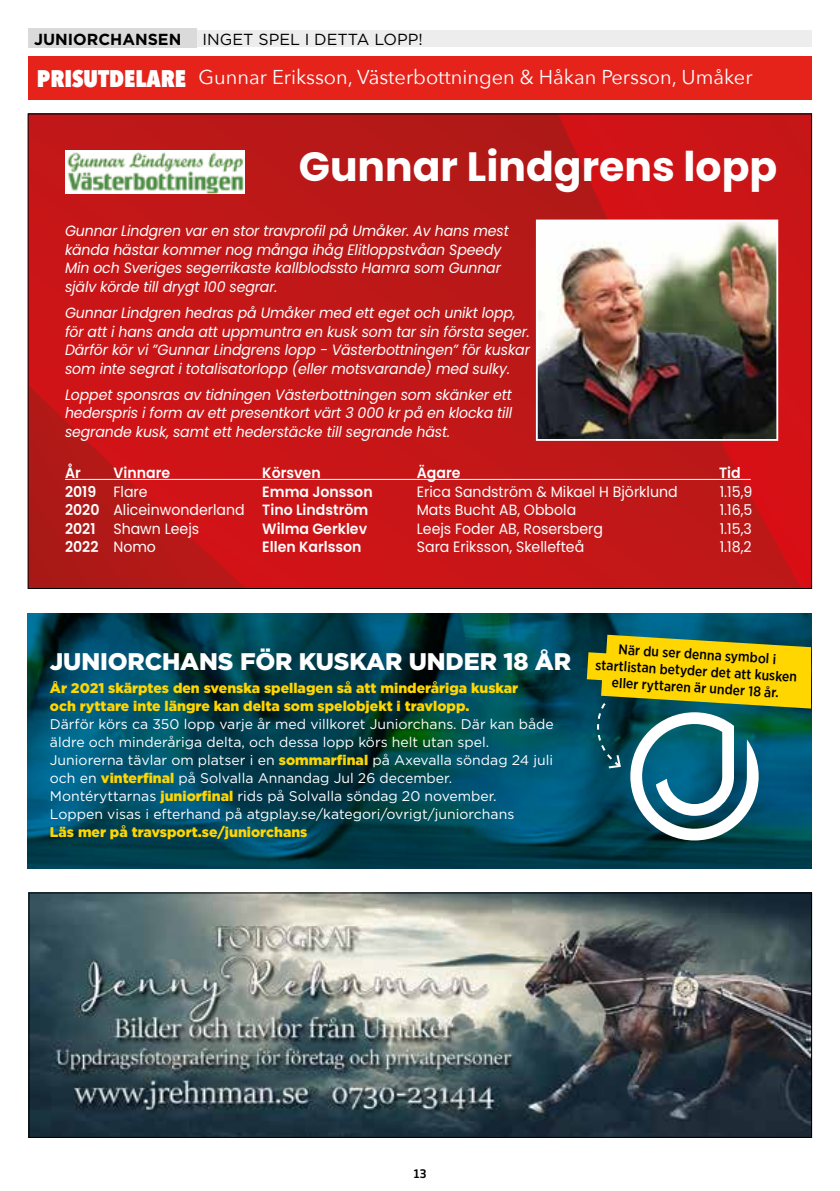
<style>
.page{position:relative;width:840px;height:1191px;background:#fff}
.page>*{position:absolute;margin:0;border:0;box-sizing:border-box;transform-origin:0 0}
.t1{font:700 41px "Poppins";color:#fff}
.t2{font:900 24px "Gotham";letter-spacing:-.005em;color:#fff}
.t3{font:20px "Avenir Next";color:#fff}
.t4{font:16px "Gotham";color:#000}
.t5{font:700 16px "Gotham";color:#000}
.t6{font:italic 14.8px/18.6px "Poppins";letter-spacing:-.01em;color:#fff;scale:.95 1}
.t7{font:14.8px "Poppins";color:#fff;scale:.95 1}
.t8{font:600 14.8px "Poppins";color:#fff;scale:.95 1}
.t9{font:14px/18px "Gotham";color:#fff}
.t10{font:900 14px/18px "Gotham";color:#ffd600}
.t11{font:500 14px/16.8px "Gotham Narrow";color:#000;text-align:center}
.t12{font:700 12px "ATG Text";color:#000}
.s1{font-family:"Avenir Next Condensed";font-weight:800;font-size:24px}
.s2{font-weight:600}
.s3{font-weight:400}
.s4{font-weight:900;color:#ffd600}
</style>
<div class="page">
<div style="left:186px;top:30px;width:625px;height:17px;background:#ededed"></div>
<div style="left:28px;top:28px;width:169px;height:20px;background:#dadada"></div>
<div style="left:28px;top:57px;width:783px;height:43px;background:#e5231b"></div>
<img style="left:30px;top:116px;width:779px;height:471px">
<hr style="left:65px;top:479px;width:685px;height:1px;background:#fff">
<img style="left:65px;top:150px;width:180px;height:44px">
<img style="left:538px;top:222px;width:236px;height:216px">
<div style="left:535px;top:219px;width:242px;height:222px;border:2px solid #fff"></div>
<svg style="left:28px;top:613px;width:782px;height:255px;background:#004556"></svg>
<svg style="left:586px;top:635px;width:224px;height:205px;background:#688b5a"></svg>
<img style="left:31px;top:894px;width:778px;height:241px">
<div style="left:29px;top:892px;width:782px;height:245px;border:1px solid #000"></div>
<p class="t5" style="left:34px;top:28px;width:149px">JUNIORCHANSEN</p>
<p class="t4" style="left:202px;top:29px;width:222px">INGET SPEL I DETTA LOPP!</p>
<h3 class="t3" style="left:37px;top:61px;width:716px"><span class="s1">PRISUTDELARE</span> Gunnar Eriksson, Västerbottningen &amp; Håkan Persson, Umåker</h3>
<h1 class="t1" style="left:298px;top:143px;width:479px">Gunnar Lindgrens lopp</h1>
<p class="t6" style="left:65px;top:222px;width:468px">Gunnar Lindgren var en stor travprofil på Umåker. Av hans mest kända hästar kommer nog många ihåg Elitloppstvåan Speedy Min och Sveriges segerrikaste kallblodssto Hamra som Gunnar själv körde till drygt 100 segrar.</p>
<p class="t6" style="left:65px;top:303px;width:490px">Gunnar Lindgren hedras på Umåker med ett eget och unikt lopp, för att i hans anda att uppmuntra en kusk som tar sin första seger.<br>Därför kör vi ”Gunnar Lindgrens lopp - Västerbottningen” för kuskar som inte segrat i totalisatorlopp (eller motsvarande) med sulky.</p>
<p class="t6" style="left:65px;top:385px;width:472px;text-align:justify">Loppet sponsras av tidningen Västerbottningen som skänker ett hederspris i form av ett presentkort värt 3 000 kr på en klocka till segrande kusk, samt ett hederstäcke till segrande häst.</p>
<p class="t8" style="left:65px;top:464px;width:18px">År</p>
<p class="t8" style="left:113px;top:464px;width:61px">Vinnare</p>
<p class="t8" style="left:262px;top:464px;width:63px">Körsven</p>
<p class="t8" style="left:416px;top:464px;width:48px">Ägare</p>
<p class="t8" style="left:718px;top:464px;width:24px">Tid</p>
<p class="t7" style="left:65px;top:483px;width:88px"><span class="s2">2019</span> Flare</p>
<p class="t8" style="left:262px;top:483px;width:118px">Emma Jonsson</p>
<p class="t7" style="left:416px;top:483px;width:276px">Erica Sandström &amp; Mikael H Björklund</p>
<p class="t7" style="left:719px;top:483px;width:36px">1.15,9</p>
<p class="t8" style="left:65px;top:501px;width:320px">2020 <span class="s3">Aliceinwonderland</span> Tino Lindström</p>
<p class="t7" style="left:416px;top:501px;width:169px">Mats Bucht AB, Obbola</p>
<p class="t7" style="left:719px;top:501px;width:36px">1.16,5</p>
<p class="t7" style="left:65px;top:520px;width:143px"><span class="s2">2021</span> Shawn Leejs</p>
<p class="t8" style="left:262px;top:520px;width:112px">Wilma Gerklev</p>
<p class="t7" style="left:416px;top:520px;width:197px">Leejs Foder AB, Rosersberg</p>
<p class="t7" style="left:719px;top:520px;width:35px">1.15,3</p>
<p class="t8" style="left:65px;top:538px;width:97px">2022 <span class="s3">Nomo</span></p>
<p class="t8" style="left:262px;top:538px;width:106px">Ellen Karlsson</p>
<p class="t7" style="left:416px;top:538px;width:178px">Sara Eriksson, Skellefteå</p>
<p class="t7" style="left:719px;top:538px;width:35px">1.18,2</p>
<h2 class="t2" style="left:50px;top:644px;width:522px">JUNIORCHANS FÖR KUSKAR UNDER 18 ÅR</h2>
<p class="t10" style="left:50px;top:678px;width:469px">År 2021 skärptes den svenska spellagen så att minderåriga kuskar och ryttare inte längre kan delta som spelobjekt i travlopp.</p>
<p class="t9" style="left:50px;top:714px;width:505px">Därför körs ca 350 lopp varje år med villkoret Juniorchans. Där kan både äldre och minderåriga delta, och dessa lopp körs helt utan spel.<br>Juniorerna tävlar om platser i en <span class="s4">sommarfinal</span> på Axevalla söndag 24 juli och en <span class="s4">vinterfinal</span> på Solvalla Annandag Jul 26 december.<br>Montéryttarnas <span class="s4">juniorfinal</span> rids på Solvalla söndag 20 november.<br>Loppen visas i efterhand på atgplay.se/kategori/ovrigt/juniorchans</p>
<p class="t10" style="left:50px;top:823px;width:259px">Läs mer på travsport.se/juniorchans</p>
<p class="t11" style="left:596px;top:640px;width:203px;rotate:3deg">När du ser denna symbol i startlistan betyder det att kusken eller ryttaren är under 18 år.</p>
<p class="t12" style="left:413px;top:1166px;width:15px">13</p>
</div>
